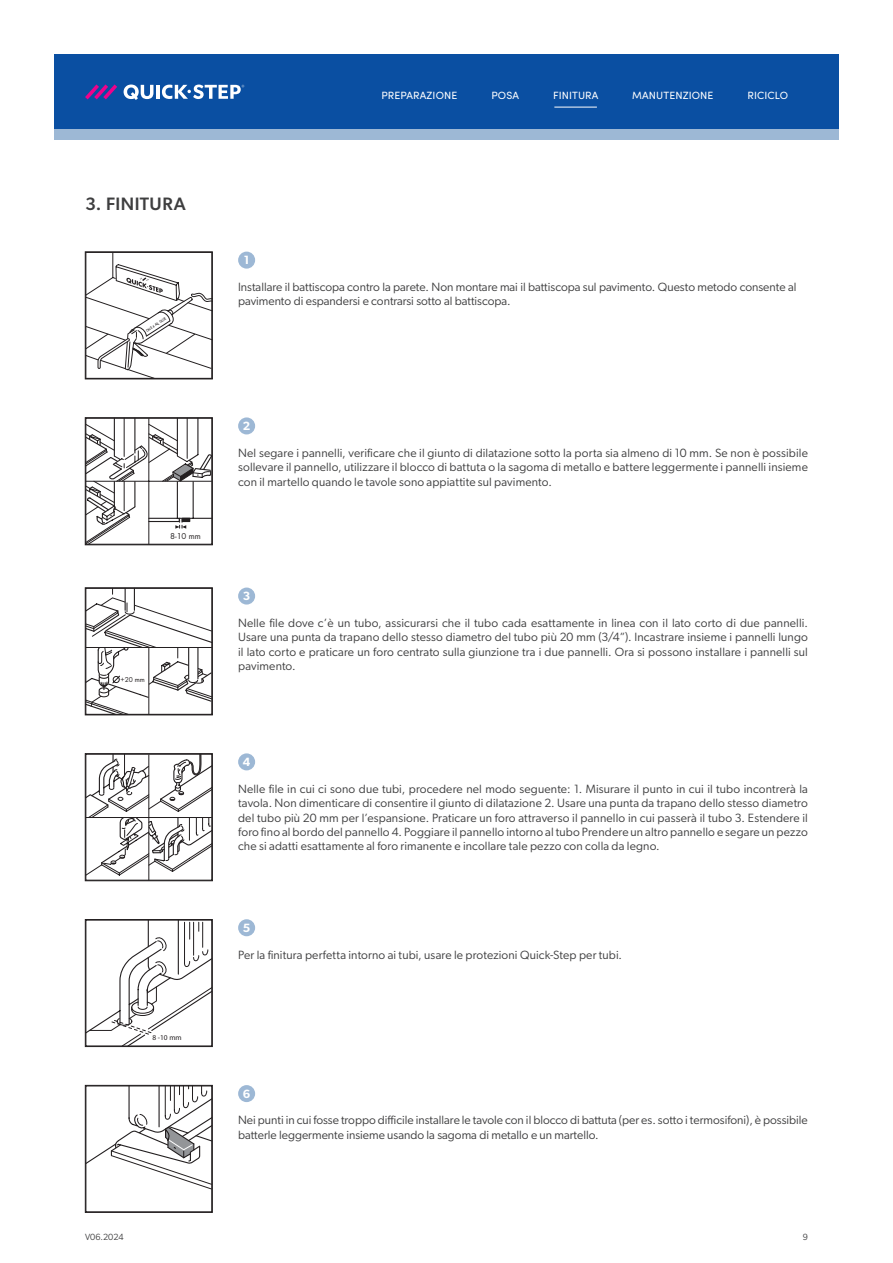
<style>
.page{position:relative;width:893px;height:1263px;background:#fff}
.page>*{position:absolute;margin:0;border:0;box-sizing:border-box;transform-origin:0 0}
.t1{font:500 18px "Gibson";letter-spacing:.025em;color:#3e3e3f}
.t2{font:12px/14.4px "Gibson";color:#3e3e3f;text-align:justify}
.t3{font:600 12px "Gibson";color:#fff}
.t4{font:10.5px "Sofia Pro";letter-spacing:.01em;color:#fff}
.t5{font:9px "Gibson";color:#3e3e3f}
.t6{font:8.85px "Futura Boo";color:#231f20}
.t7{font:7.35px "DIN";color:#231f20}
.t8{font:7.35px "Futura Boo";color:#231f20}
.t9{font:500 3.9px "Futura";color:#231f20;scale:.84 1}
</style>
<div class="page">
<div style="left:54px;top:54px;width:785px;height:75px;background:#0a4fa2"></div>
<div style="left:54px;top:129px;width:785px;height:11px;background:#9db8d5"></div>
<svg style="left:85px;top:84px;width:32px;height:15px"></svg>
<svg style="left:124px;top:85px;width:29px;height:15px"></svg>
<hr style="left:156px;top:85px;width:4px;height:14px;background:#fff">
<svg style="left:162px;top:85px;width:82px;height:14px"></svg>
<hr style="left:554px;top:107px;width:43px;height:1px;background:#fff">
<svg style="left:87px;top:254px;width:124px;height:123px"></svg>
<div style="left:85px;top:252px;width:128px;height:127px;border:1px solid #231f20"></div>
<div style="left:238px;top:252px;width:17px;height:17px;background:#9db8d5;border-radius:50%"></div>
<svg style="left:87px;top:419px;width:124px;height:124px"></svg>
<div style="left:85px;top:417px;width:128px;height:128px;border:1px solid #231f20"></div>
<div style="left:238px;top:417px;width:17px;height:17px;background:#9db8d5;border-radius:50%"></div>
<svg style="left:87px;top:589px;width:124px;height:124px"></svg>
<div style="left:85px;top:587px;width:128px;height:128px;border:1px solid #231f20"></div>
<div style="left:238px;top:587px;width:17px;height:17px;background:#9db8d5;border-radius:50%"></div>
<hr style="left:148px;top:754px;width:1px;height:126px;background:#231f20">
<svg style="left:87px;top:755px;width:124px;height:121px"></svg>
<div style="left:85px;top:753px;width:128px;height:128px;border:1px solid #231f20"></div>
<div style="left:238px;top:753px;width:17px;height:17px;background:#9db8d5;border-radius:50%"></div>
<svg style="left:87px;top:921px;width:124px;height:124px"></svg>
<div style="left:85px;top:919px;width:128px;height:128px;border:1px solid #231f20"></div>
<div style="left:238px;top:919px;width:17px;height:17px;background:#9db8d5;border-radius:50%"></div>
<svg style="left:87px;top:1087px;width:124px;height:103px"></svg>
<div style="left:85px;top:1085px;width:128px;height:128px;border:1px solid #231f20"></div>
<div style="left:238px;top:1085px;width:17px;height:17px;background:#9db8d5;border-radius:50%"></div>
<p class="t4" style="left:381px;top:87px;width:77px">PREPARAZIONE</p>
<p class="t4" style="left:491px;top:87px;width:29px">POSA</p>
<p class="t4" style="left:553px;top:87px;width:47px">FINITURA</p>
<p class="t4" style="left:632px;top:87px;width:83px">MANUTENZIONE</p>
<p class="t4" style="left:747px;top:87px;width:42px">RICICLO</p>
<h1 class="t1" style="left:85px;top:193px;width:102px">3. FINITURA</h1>
<p class="t9" style="left:145px;top:329px;width:29px;rotate:-33deg">ONE 4 ALL GLUE</p>
<p class="t6" style="left:170px;top:531px;width:32px">8-10 mm</p>
<p class="t8" style="left:121px;top:675px;width:26px">+20 mm</p>
<p class="t7" style="left:153px;top:1032px;width:31px">8 -10 mm</p>
<p class="t3" style="left:244px;top:253px;width:7px">1</p>
<p class="t2" style="left:238px;top:279px;width:560px">Installare il battiscopa contro la parete. Non montare mai il battiscopa sul pavimento. Questo metodo consente al pavimento di espandersi e contrarsi sotto al battiscopa.</p>
<p class="t3" style="left:243px;top:419px;width:9px">2</p>
<p class="t2" style="left:238px;top:445px;width:571px">Nel segare i pannelli, verificare che il giunto di dilatazione sotto la porta sia almeno di 10 mm. Se non è possibile sollevare il pannello, utilizzare il blocco di battuta o la sagoma di metallo e battere leggermente i pannelli insieme con il martello quando le tavole sono appiattite sul pavimento.</p>
<p class="t3" style="left:243px;top:589px;width:9px">3</p>
<p class="t2" style="left:238px;top:615px;width:571px">Nelle file dove c’è un tubo, assicurarsi che il tubo cada esattamente in linea con il lato corto di due pannelli.<br>Usare una punta da trapano dello stesso diametro del tubo più 20 mm (3/4”). Incastrare insieme i pannelli lungo il lato corto e praticare un foro centrato sulla giunzione tra i due pannelli. Ora si possono installare i pannelli sul pavimento.</p>
<p class="t3" style="left:243px;top:755px;width:9px">4</p>
<p class="t2" style="left:238px;top:781px;width:571px">Nelle file in cui ci sono due tubi, procedere nel modo seguente: 1. Misurare il punto in cui il tubo incontrerà la tavola. Non dimenticare di consentire il giunto di dilatazione 2. Usare una punta da trapano dello stesso diametro del tubo più 20 mm per l’espansione. Praticare un foro attraverso il pannello in cui passerà il tubo 3. Estendere il foro fino al bordo del pannello 4. Poggiare il pannello intorno al tubo Prendere un altro pannello e segare un pezzo che si adatti esattamente al foro rimanente e incollare tale pezzo con colla da legno.</p>
<p class="t3" style="left:243px;top:920px;width:9px">5</p>
<p class="t2" style="left:238px;top:947px;width:385px">Per la finitura perfetta intorno ai tubi, usare le protezioni Quick-Step per tubi.</p>
<p class="t3" style="left:243px;top:1086px;width:9px">6</p>
<p class="t2" style="left:238px;top:1113px;width:571px">Nei punti in cui fosse troppo difficile installare le tavole con il blocco di battuta (per es. sotto i termosifoni), è possibile batterle leggermente insieme usando la sagoma di metallo e un martello.</p>
<p class="t5" style="left:85px;top:1231px;width:40px">V06.2024</p>
<p class="t5" style="left:803px;top:1231px;width:7px">9</p>
</div>
